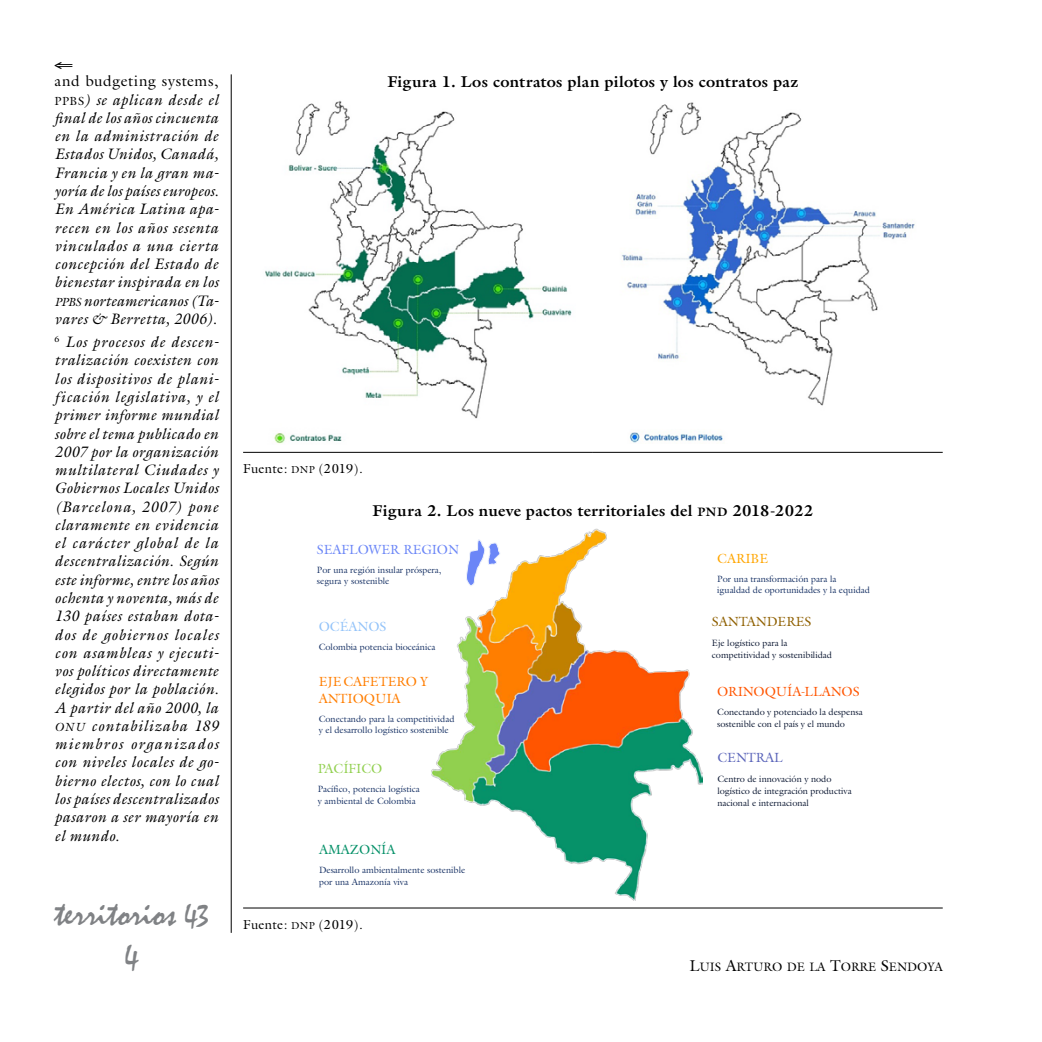
<style>
.page{position:relative;width:1042px;height:1042px;background:#fff}
.page>*{position:absolute;margin:0;border:0;box-sizing:border-box;transform-origin:0 0}
.t1{font:37.62px "Mistral";letter-spacing:-.01em;color:#808285}
.t2{font:33.25px "Mistral";color:#808285}
._15Tit_grafico{font:700 15.75px "Galliard";letter-spacing:.02em;color:#000}
._04Notas_y_clave{font:italic 15.22px/18.2px "Galliard";letter-spacing:.02em;color:#000;text-align:justify}
.t3{font:13.3px/16.4px "Galliard";color:#ff7e00}
.t4{font:13.3px "Galliard";letter-spacing:-.005em;color:#f50}
.t5{font:13.3px "Galliard";letter-spacing:-.005em;color:#6b86f7}
.t6{font:13.3px "Galliard";letter-spacing:-.005em;color:#8f6000}
.t7{font:13.3px "Galliard";letter-spacing:-.005em;color:#92d050}
.t8{font:13.3px "Galliard";letter-spacing:-.005em;color:#069169}
.t9{font:13.3px "Galliard";letter-spacing:-.005em;color:#5b65ba}
.t10{font:13.3px "Galliard";letter-spacing:-.005em;color:#93c3f9}
.t11{font:13.3px "Galliard";letter-spacing:.005em;color:#ffa600}
._16Fte_grafico{font:13.12px "Galliard";letter-spacing:.015em;color:#000}
.t12{font:12.25px "Galliard";color:#000}
.t13{font:9.1px/11.4px "Galliard";color:#193366}
.t14{font:9.1px/12.1px "Galliard";color:#0d1933}
.s1{font-style:normal}
.s2{font-style:normal;font-size:11.9px}
.s3{font-size:11.9px}
.s4{font-size:31.5px}
.s5{font-size:10.15px}
.s6{font-size:12.25px}
.s7{font-size:15.75px}
</style>
<div class="page">
<hr style="left:231px;top:74px;width:1px;height:859px;background:#000">
<hr style="left:243px;top:452px;width:350px;height:1px;background:#000">
<hr style="left:593px;top:452px;width:350px;height:1px;background:#000">
<img style="left:265px;top:101px;width:307px;height:343px">
<img style="left:622px;top:102px;width:293px;height:341px">
<hr style="left:243px;top:908px;width:700px;height:1px;background:#000">
<img style="left:431px;top:528px;width:272px;height:372px">
<svg style="left:466px;top:538px;width:34px;height:49px"></svg>
<p class="_04Notas_y_clave" style="left:55px;top:72px;width:166px"><span class="s1">and budgeting systems, </span><span class="s2">PPBS</span>) se aplican desde el final de los años cincuenta en la administración de Estados Unidos, Canadá, Francia y en la gran ma&shy;yoría de los países europeos.<br>En América Latina apa&shy;recen en los años sesenta vinculados a una cierta concepción del Estado de bienestar inspirada en los <span class="s3">PPBS</span> norteamericanos (Ta&shy;vares &amp; Berretta, 2006).</p>
<p class="_04Notas_y_clave" style="left:55px;top:333px;width:166px"><sup>6</sup> Los procesos de descen&shy;tralización coexisten con los dispositivos de plani&shy;ficación legislativa, y el primer informe mundial sobre el tema publicado en 2007 por la organización multilateral Ciudades y Gobiernos Locales Unidos (Barcelona, 2007) pone claramente en evidencia el carácter global de la descentralización. Según este informe, entre los años ochenta y noventa, más de 130 países estaban dota&shy;dos de gobiernos locales con asambleas y ejecuti&shy;vos políticos directamente elegidos por la población.<br>A partir del año 2000, la <span class="s3">ONU</span> contabilizaba 189 miembros organizados con niveles locales de go&shy;bierno electos, con lo cual los países descentralizados pasaron a ser mayoría en el mundo.</p>
<h1 class="t1" style="left:54px;top:892px;width:156px">territorios <span class="s4">43</span></h1>
<h2 class="t2" style="left:125px;top:938px;width:15px">4</h2>
<p class="_15Tit_grafico" style="left:387px;top:71px;width:412px">Figura 1. Los contratos plan pilotos y los contratos paz</p>
<p class="_16Fte_grafico" style="left:243px;top:461px;width:121px">Fuente: <span class="s5">DNP</span> (2019).</p>
<p class="_15Tit_grafico" style="left:373px;top:500px;width:442px">Figura 2. Los nueve pactos territoriales del <span class="s6">pnd</span> 2018-2022</p>
<p class="t5" style="left:317px;top:541px;width:144px">SEAFLOWER REGION</p>
<p class="t13" style="left:317px;top:564px;width:126px">Por una región insular próspera, segura y sostenible</p>
<p class="t11" style="left:717px;top:550px;width:53px">CARIBE</p>
<p class="t13" style="left:717px;top:573px;width:154px">Por una transformación para la igualdad de oportunidades y la equidad</p>
<p class="t6" style="left:712px;top:613px;width:101px">SANTANDERES</p>
<p class="t14" style="left:712px;top:636px;width:122px">Eje logístico para la competitividad y sostenibilidad</p>
<p class="t4" style="left:717px;top:683px;width:144px">ORINOQUÍA-LLANOS</p>
<p class="t14" style="left:717px;top:706px;width:147px">Conectando y potenciado la despensa sostenible con el país y el mundo</p>
<p class="t9" style="left:717px;top:749px;width:67px">CENTRAL</p>
<p class="t14" style="left:717px;top:772px;width:136px">Centro de innovación y nodo logístico de integración productiva nacional e internacional</p>
<p class="t10" style="left:319px;top:618px;width:69px">OCÉANOS</p>
<p class="t13" style="left:319px;top:641px;width:118px">Colombia potencia bioceánica</p>
<p class="t3" style="left:319px;top:673px;width:111px">EJECAFETERO Y<br>ANTIOQUIA</p>
<p class="t13" style="left:319px;top:713px;width:137px">Conectando para la competitividad y el desarrollo logístico sostenible</p>
<p class="t7" style="left:318px;top:760px;width:66px">PACÍFICO</p>
<p class="t13" style="left:318px;top:783px;width:104px">Pacífico, potencia logística y ambiental de Colombia</p>
<p class="t8" style="left:319px;top:841px;width:78px">AMAZONÍA</p>
<p class="t13" style="left:319px;top:864px;width:148px">Desarrollo ambientalmente sostenible por una Amazonía viva</p>
<p class="_16Fte_grafico" style="left:243px;top:916px;width:121px">Fuente: <span class="s5">DNP</span> (2019).</p>
<p class="t12" style="left:689px;top:959px;width:255px"><span class="s7">L</span>UIS <span class="s7">A</span>RTURO DE LA <span class="s7">T</span>ORRE <span class="s7">S</span>ENDOYA</p>
</div>
